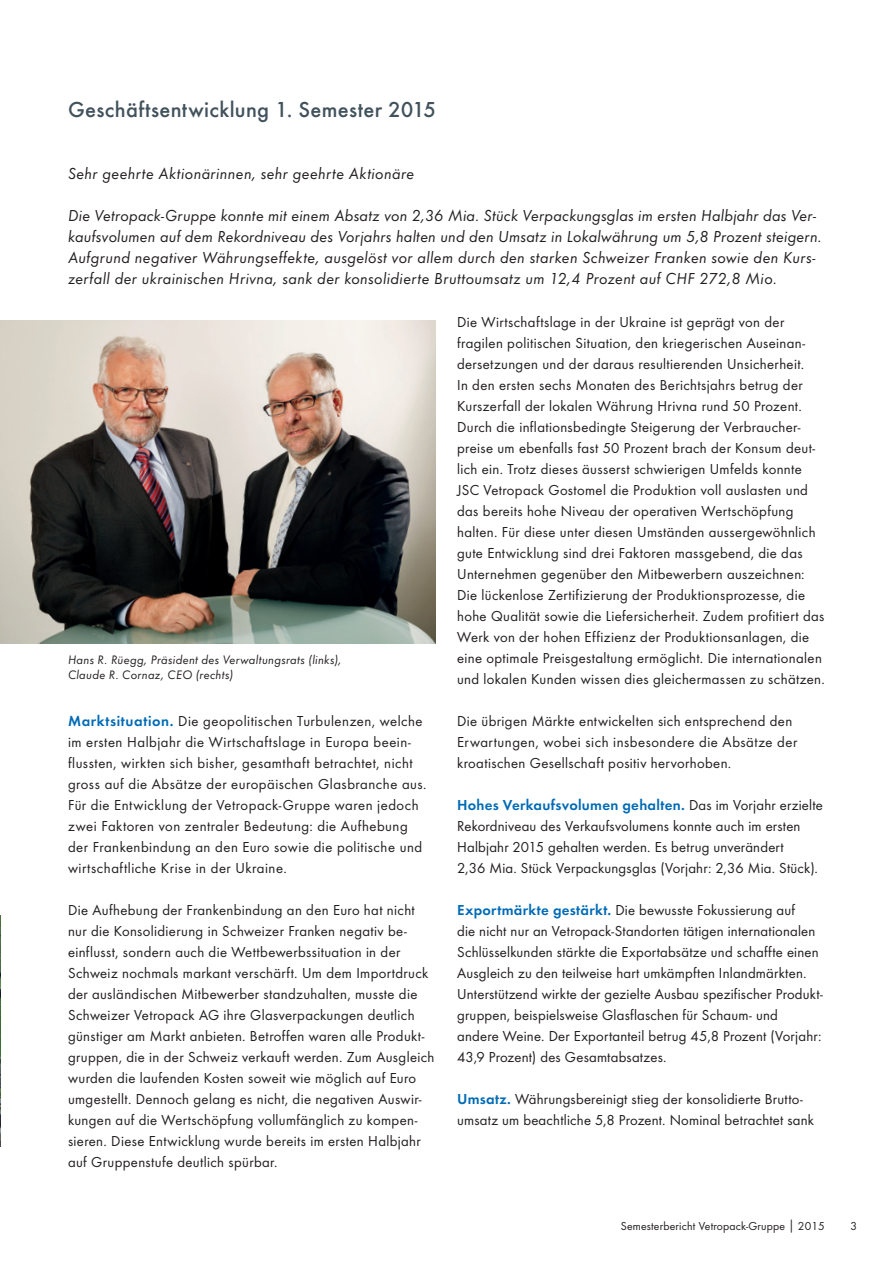
<style>
.page{position:relative;width:893px;height:1263px;background:#fff}
.page>*{position:absolute;margin:0;border:0;box-sizing:border-box;transform-origin:0 0}
.t1{font:500 22.5px "Futura";letter-spacing:.015em;color:#41525c}
.t2{font:16.5px/21px "Futura Boo Obl";letter-spacing:.015em;color:#231f20}
.t3{font:15px/21px "Futura Boo";letter-spacing:.025em;color:#231f20}
.t4{font:15px "Futura Dem";letter-spacing:.02em;color:#006bb6}
.t5{font:12.75px/15.8px "Futura Boo Obl";letter-spacing:.02em;color:#231f20}
.t6{font:12px "Futura Boo";letter-spacing:.015em;color:#231f20}
.s1{font-family:"Futura Dem";color:#006bb6}
.s2{font-family:"Futura Boo";color:#231f20}
.s3{font-size:15.6px}
</style>
<div class="page">
<img style="left:0;top:320px;width:436px;height:323px">
<img style="left:0;top:915px;width:1px;height:231px">
<h1 class="t1" style="left:68px;top:96px;width:370px">Geschäftsentwicklung 1. Semester 2015</h1>
<p class="t2" style="left:68px;top:163px;width:348px">Sehr geehrte Aktionärinnen, sehr geehrte Aktionäre</p>
<p class="t2" style="left:68px;top:205px;width:755px">Die Vetropack-Gruppe konnte mit einem Absatz von 2,36 Mia. Stück Verpackungsglas im ersten Halbjahr das Ver&shy;kaufsvolumen auf dem Rekordniveau des Vorjahrs halten und den Umsatz in Lokalwährung um 5,8 Prozent steigern.<br>Aufgrund negativer Währungseffekte, ausgelöst vor allem durch den starken Schweizer Franken sowie den Kurs&shy;zerfall der ukrainischen Hrivna, sank der konsolidierte Bruttoumsatz um 12,4 Prozent auf CHF 272,8 Mio.</p>
<p class="t5" style="left:68px;top:651px;width:275px">Hans R. Rüegg, Präsident des Verwaltungsrats (links),<br>Claude R. Cornaz, CEO (rechts)</p>
<p class="t3" style="left:68px;top:710px;width:360px"><span class="s1">Marktsituation.</span> Die geopolitischen Turbulenzen, welche im ersten Halbjahr die Wirtschaftslage in Europa beein&shy;flussten, wirkten sich bisher, gesamthaft betrachtet, nicht gross auf die Absätze der europäischen Glasbranche aus.<br>Für die Entwicklung der Vetropack-Gruppe waren jedoch zwei Faktoren von zentraler Bedeutung: die Aufhebung der Frankenbindung an den Euro sowie die politische und wirtschaftliche Krise in der Ukraine.</p>
<p class="t3" style="left:68px;top:899px;width:368px">Die Aufhebung der Frankenbindung an den Euro hat nicht nur die Konsolidierung in Schweizer Franken negativ be&shy;einflusst, sondern auch die Wettbewerbssituation in der Schweiz nochmals markant verschärft. Um dem Importdruck der ausländischen Mitbewerber standzuhalten, musste die Schweizer Vetropack AG ihre Glasverpackungen deutlich günstiger am Markt anbieten. Betroffen waren alle Produkt&shy;gruppen, die in der Schweiz verkauft werden. Zum Ausgleich wurden die laufenden Kosten soweit wie möglich auf Euro umgestellt. Dennoch gelang es nicht, die negativen Auswir&shy;kungen auf die Wertschöpfung vollumfänglich zu kompen&shy;sieren. Diese Entwicklung wurde bereits im ersten Halbjahr auf Gruppenstufe deutlich spürbar.</p>
<p class="t3" style="left:457px;top:311px;width:369px">Die Wirtschaftslage in der Ukraine ist geprägt von der fragilen politischen Situation, den kriegerischen Auseinan&shy;dersetzungen und der daraus resultierenden Unsicherheit.<br>In den ersten sechs Monaten des Berichtsjahrs betrug der Kurszerfall der lokalen Währung Hrivna rund 50 Prozent.<br>Durch die inflationsbedingte Steigerung der Verbraucher&shy;preise um ebenfalls fast 50 Prozent brach der Konsum deut&shy;lich ein. Trotz dieses äusserst schwierigen Umfelds konnte JSC Vetropack Gostomel die Produktion voll auslasten und das bereits hohe Niveau der operativen Wertschöpfung halten. Für diese unter diesen Umständen aussergewöhnlich gute Entwicklung sind drei Faktoren massgebend, die das Unternehmen gegenüber den Mitbewerbern auszeichnen:<br>Die lückenlose Zertifizierung der Produktionsprozesse, die hohe Qualität sowie die Liefersicherheit. Zudem profitiert das Werk von der hohen Effizienz der Produktionsanlagen, die eine optimale Preisgestaltung ermöglicht. Die internationalen und lokalen Kunden wissen dies gleichermassen zu schätzen.</p>
<p class="t3" style="left:457px;top:710px;width:342px">Die übrigen Märkte entwickelten sich entsprechend den<br>Erwartungen, wobei sich insbesondere die Absätze der kroatischen Gesellschaft positiv hervorhoben.</p>
<p class="t4" style="left:457px;top:796px;width:367px">Hohes Verkaufsvolumen gehalten. <span class="s2">Das im Vorjahr erzielte</span></p>
<p class="t3" style="left:457px;top:815px;width:362px">Rekordniveau des Verkaufsvolumens konnte auch im ersten<br>Halbjahr 2015 gehalten werden. Es betrug unverändert<br>2,36 Mia. Stück Verpackungsglas (Vorjahr: 2,36 Mia. Stück).</p>
<p class="t3" style="left:457px;top:899px;width:367px"><span class="s1">Exportmärkte gestärkt.</span> Die bewusste Fokussierung auf<br>die nicht nur an Vetropack-Standorten tätigen internationalen Schlüsselkunden stärkte die Exportabsätze und schaffte einen Ausgleich zu den teilweise hart umkämpften Inlandmärkten.<br>Unterstützend wirkte der gezielte Ausbau spezifischer Produkt&shy;gruppen, beispielsweise Glasflaschen für Schaum- und andere Weine. Der Exportanteil betrug 45,8 Prozent (Vorjahr:<br>43,9 Prozent) des Gesamtabsatzes.</p>
<p class="t3" style="left:457px;top:1088px;width:358px"><span class="s1">Umsatz.</span> Währungsbereinigt stieg der konsolidierte Brutto&shy;umsatz um beachtliche 5,8 Prozent. Nominal betrachtet sank</p>
<p class="t6" style="left:621px;top:1219px;width:206px">Semesterbericht Vetropack-Gruppe <span class="s3">|</span> 2015</p>
<p class="t6" style="left:850px;top:1219px;width:8px">3</p>
</div>
